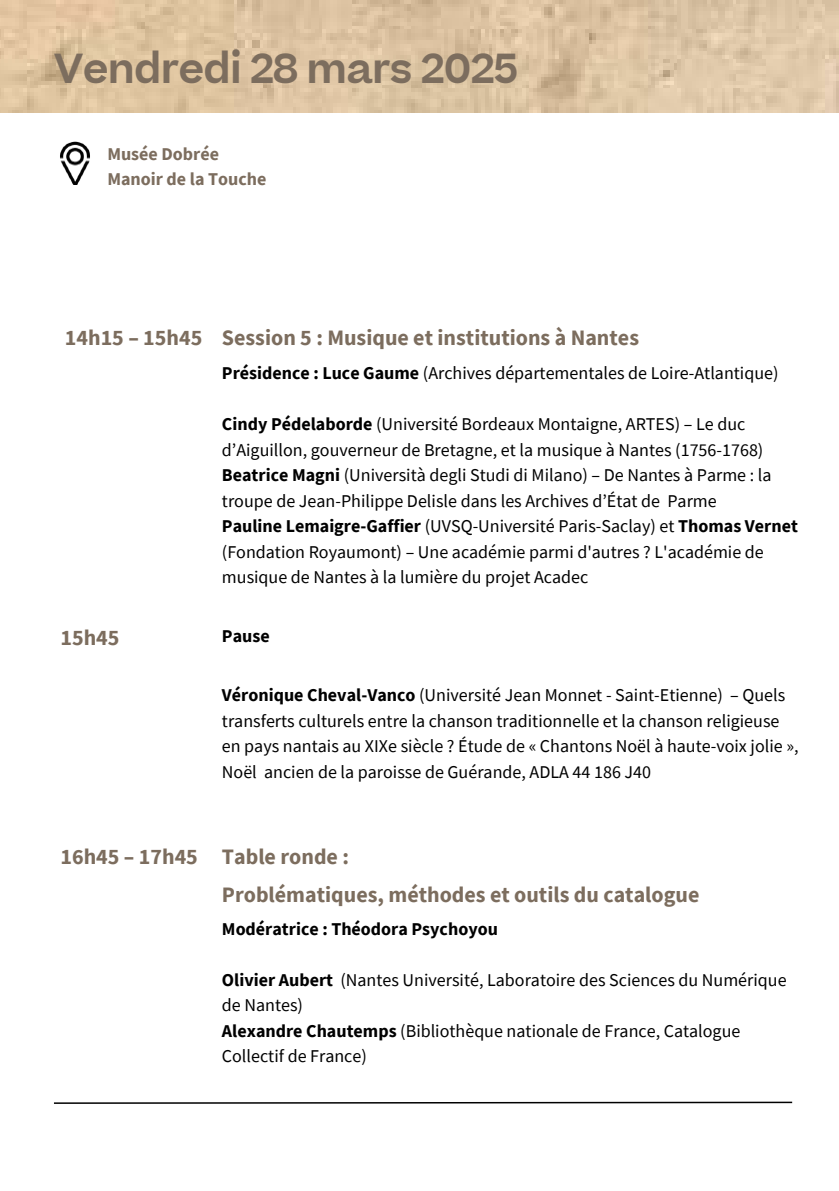
<style>
.page{position:relative;width:839px;height:1191px;background:#fff}
.page>*{position:absolute;margin:0;border:0;box-sizing:border-box;transform-origin:0 0}
.t1{font:600 40px "Beatrice";letter-spacing:-.02em;color:#7c6d5e}
.t2{font:700 22px/37.6px "Source Sans Pro";color:#7c6d5e}
.t3{font:18px/25.6px "Source Sans Pro";color:#000}
.t4{font:700 18px "Source Sans Pro";color:#000}
.t5{font:700 18px/25.6px "Source Sans Pro";color:#7c6d5e}
.s1{font-weight:700}
</style>
<div class="page">
<svg style="left:54px;top:1101px;width:739px;height:3px"></svg>
<img style="left:60px;top:141px;width:30px;height:44px">
<img style="left:0;top:0;width:838px;height:112px">
<h1 class="t1" style="left:54px;top:54px;width:465px">Vendredi 28 mars 2025</h1>
<p class="t5" style="left:107px;top:141px;width:160px">Musée Dobrée<br>Manoir de la Touche</p>
<p class="t2" style="left:65px;top:318px;width:575px">14h15 – 15h45 Session 5 : Musique et institutions à Nantes</p>
<p class="t3" style="left:222px;top:360px;width:558px"><span class="s1">Présidence : Luce Gaume</span> (Archives départementales de Loire-Atlantique)</p>
<p class="t3" style="left:222px;top:411px;width:577px"><span class="s1">Cindy Pédelaborde</span> (Université Bordeaux Montaigne, ARTES) – Le duc d’Aiguillon, gouverneur de Bretagne, et la musique à Nantes (1756-1768)<br><span class="s1">Beatrice Magni</span> (Università degli Studi di Milano) – De Nantes à Parme : la troupe de Jean-Philippe Delisle dans les Archives d’État de Parme<br><span class="s1">Pauline Lemaigre-Gaffier</span> (UVSQ-Université Paris-Saclay) et <span class="s1">Thomas Vernet </span>(Fondation Royaumont) – Une académie parmi d'autres ? L'académie de musique de Nantes à la lumière du projet Acadec</p>
<p class="t2" style="left:60px;top:618px;width:60px">15h45</p>
<p class="t4" style="left:222px;top:625px;width:49px">Pause</p>
<p class="t3" style="left:222px;top:682px;width:578px"><span class="s1">Véronique Cheval-Vanco</span> (Université Jean Monnet - Saint-Etienne) – Quels transferts culturels entre la chanson traditionnelle et la chanson religieuse en pays nantais au XIXe siècle ? Étude de « Chantons Noël à haute-voix jolie », Noël ancien de la paroisse de Guérande, ADLA 44 186 J40</p>
<p class="t2" style="left:222px;top:837px;width:479px;text-indent:-161px">16h45 – 17h45 Table ronde :<br>Problématiques, méthodes et outils du catalogue</p>
<p class="t4" style="left:222px;top:917px;width:277px">Modératrice : Théodora Psychoyou</p>
<p class="t3" style="left:222px;top:966px;width:566px"><span class="s1">Olivier Aubert</span> (Nantes Université, Laboratoire des Sciences du Numérique de Nantes)<br><span class="s1">Alexandre Chautemps</span> (Bibliothèque nationale de France, Catalogue Collectif de France)</p>
</div>
